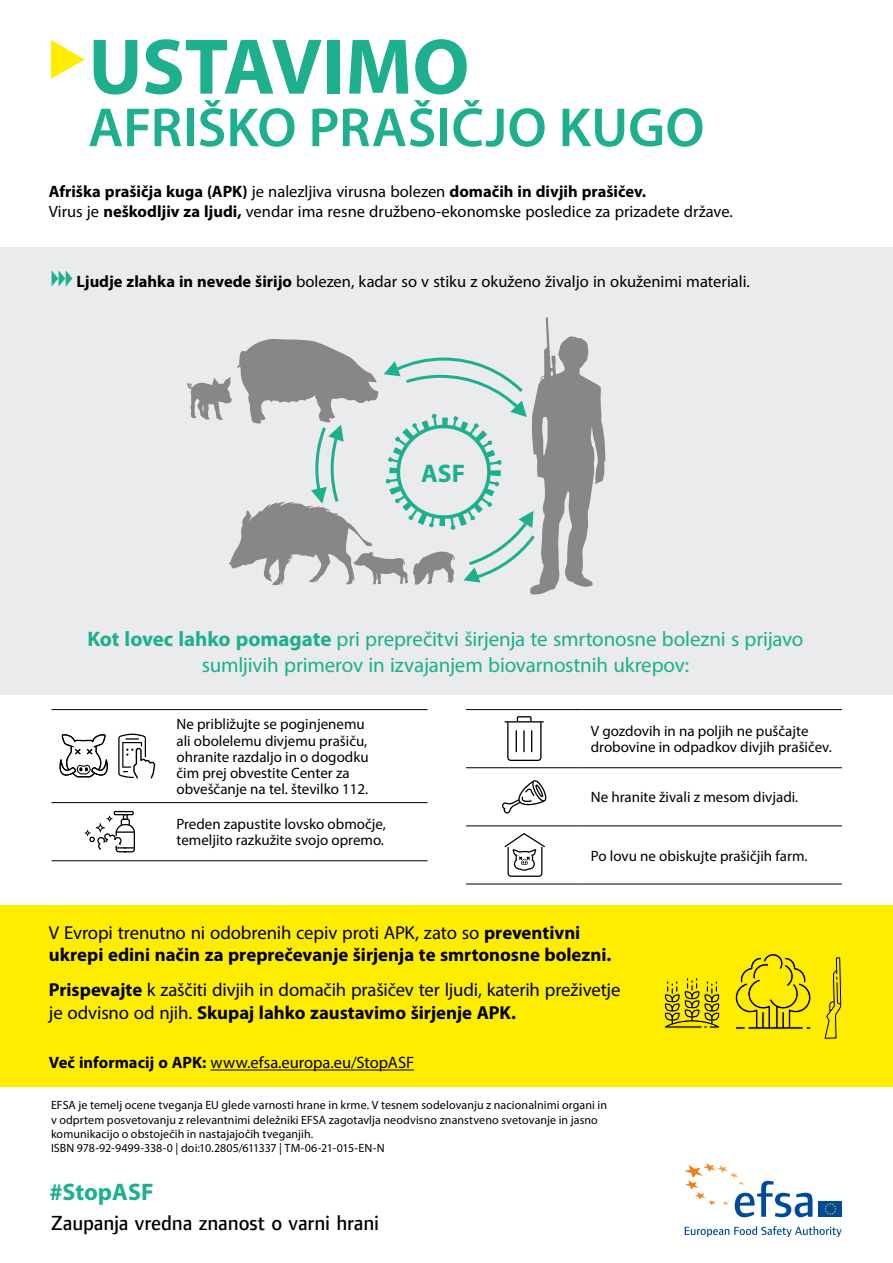
<style>
.page{position:relative;width:893px;height:1263px;background:#fff}
.page>*{position:absolute;margin:0;border:0;box-sizing:border-box;transform-origin:0 0}
.t1{font:700 79.5px "Myriad Pro";letter-spacing:-.005em;color:#1daf8e}
.t2{font:600 55.5px "Myriad Pro";letter-spacing:.005em;color:#1daf8e}
.t3{font:700 25.5px "Myriad Pro";color:#1daf8e}
.t4{font:700 24px "Myriad Pro";color:#1daf8e}
.t5{font:21px/26px "Myriad Pro";letter-spacing:-.01em;color:#1daf8e;text-align:center}
.t6{font:500 21px "Foundry Form Sans";letter-spacing:-.005em;color:#000}
.t7{font:18.75px/22.5px "Myriad Pro";letter-spacing:-.01em;color:#000}
.t8{font:700 18.75px/22.5px "Myriad Pro";color:#000}
.t9{font:16.5px/19.8px "Myriad Pro";color:#000}
.t10{font:15px/16.2px "Myriad Pro";color:#000}
.t11{font:12px/14.4px "Myriad Pro";letter-spacing:.005em;color:#000}
.s1{font-weight:700}
.s2{font-weight:400}
</style>
<div class="page">
<svg style="left:685px;top:1226px;width:157px;height:10px"></svg>
<svg style="left:684px;top:1163px;width:128px;height:54px"></svg>
<div style="left:819px;top:1201px;width:23px;height:16px;background:#004a9a"></div>
<svg style="left:824px;top:1203px;width:12px;height:12px"></svg>
<svg style="left:51px;top:40px;width:34px;height:39px"></svg>
<div style="left:0;top:248px;width:893px;height:447px;background:#e9ebec"></div>
<svg style="left:187px;top:317px;width:418px;height:278px"></svg>
<div style="left:0;top:905px;width:893px;height:182px;background:#ffed00"></div>
<hr style="left:211px;top:1069px;width:203px;height:1px;background:#000">
<svg style="left:52px;top:270px;width:20px;height:17px"></svg>
<hr style="left:168px;top:709px;width:260px;height:1px;background:#000">
<hr style="left:52px;top:802px;width:116px;height:1px;background:#000">
<hr style="left:168px;top:802px;width:260px;height:1px;background:#000">
<hr style="left:52px;top:860px;width:116px;height:1px;background:#000">
<hr style="left:168px;top:860px;width:260px;height:1px;background:#000">
<hr style="left:52px;top:709px;width:116px;height:1px;background:#000">
<svg style="left:60px;top:734px;width:48px;height:43px"></svg>
<svg style="left:118px;top:734px;width:37px;height:45px"></svg>
<svg style="left:85px;top:811px;width:50px;height:41px"></svg>
<hr style="left:466px;top:709px;width:116px;height:1px;background:#000">
<hr style="left:582px;top:709px;width:260px;height:1px;background:#000">
<hr style="left:466px;top:767px;width:116px;height:1px;background:#000">
<hr style="left:582px;top:767px;width:260px;height:1px;background:#000">
<hr style="left:466px;top:825px;width:116px;height:1px;background:#000">
<hr style="left:582px;top:825px;width:260px;height:1px;background:#000">
<hr style="left:582px;top:883px;width:260px;height:1px;background:#000">
<hr style="left:466px;top:883px;width:116px;height:1px;background:#000">
<hr style="left:505px;top:721px;width:39px;height:1px;background:#000">
<svg style="left:507px;top:716px;width:35px;height:45px"></svg>
<svg style="left:502px;top:780px;width:44px;height:33px"></svg>
<svg style="left:504px;top:833px;width:41px;height:44px"></svg>
<svg style="left:824px;top:956px;width:18px;height:84px"></svg>
<svg style="left:664px;top:978px;width:56px;height:50px"></svg>
<svg style="left:735px;top:953px;width:76px;height:76px"></svg>
<h1 class="t1" style="left:88px;top:22px;width:383px">USTAVIMO</h1>
<h2 class="t2" style="left:88px;top:92px;width:618px">AFRIŠKO PRAŠIČJO KUGO</h2>
<p class="t9" style="left:49px;top:182px;width:685px"><span class="s1">Afriška prašičja kuga (APK)</span> je nalezljiva virusna bolezen <span class="s1">domačih in divjih prašičev.<br></span>Virus je <span class="s1">neškodljiv za ljudi,</span> vendar ima resne družbeno-ekonomske posledice za prizadete države.</p>
<p class="t9" style="left:77px;top:271px;width:675px"><span class="s1">Ljudje zlahka in nevede širijo</span> bolezen, kadar so v stiku z okuženo živaljo in okuženimi materiali.</p>
<h3 class="t3" style="left:421px;top:459px;width:45px">ASF</h3>
<h3 class="t5" style="left:87px;top:626px;width:718px"><span class="s1">Kot lovec lahko pomagate</span> pri preprečitvi širjenja te smrtonosne bolezni s prijavo sumljivih primerov in izvajanjem biovarnostnih ukrepov:</h3>
<p class="t10" style="left:176px;top:716px;width:194px">Ne približujte se poginjenemu ali obolelemu divjemu prašiču, ohranite razdaljo in o dogodku čim prej obvestite Center za obveščanje na tel. številko 112.</p>
<p class="t10" style="left:176px;top:816px;width:211px">Preden zapustite lovsko območje, temeljito razkužite svojo opremo.</p>
<p class="t10" style="left:591px;top:723px;width:243px">V gozdovih in na poljih ne puščajte drobovine in odpadkov divjih prašičev.</p>
<p class="t10" style="left:591px;top:789px;width:209px">Ne hranite živali z mesom divjadi.</p>
<p class="t10" style="left:591px;top:847px;width:218px">Po lovu ne obiskujte prašičjih farm.</p>
<p class="t8" style="left:49px;top:921px;width:564px"><span class="s2">V Evropi trenutno ni odobrenih cepiv proti APK, zato so</span> preventivni ukrepi edini način za preprečevanje širjenja te smrtonosne bolezni.</p>
<p class="t7" style="left:49px;top:978px;width:573px"><span class="s1">Prispevajte</span> k zaščiti divjih in domačih prašičev ter ljudi, katerih preživetje je odvisno od njih. <span class="s1">Skupaj lahko zaustavimo širjenje APK.</span></p>
<p class="t9" style="left:49px;top:1053px;width:367px"><span class="s1">Več informacij o APK:</span> www.efsa.europa.eu/StopASF</p>
<p class="t11" style="left:51px;top:1098px;width:558px">EFSA je temelj ocene tveganja EU glede varnosti hrane in krme. V tesnem sodelovanju z nacionalnimi organi in v odprtem posvetovanju z relevantnimi deležniki EFSA zagotavlja neodvisno znanstveno svetovanje in jasno komunikacijo o obstoječih in nastajajočih tveganjih.<br>ISBN 978-92-9499-338-0 | doi:10.2805/611337 | TM-06-21-015-EN-N</p>
<h3 class="t4" style="left:49px;top:1178px;width:106px">#StopASF</h3>
<h3 class="t6" style="left:51px;top:1211px;width:330px">Zaupanja vredna znanost o varni hrani</h3>
</div>
